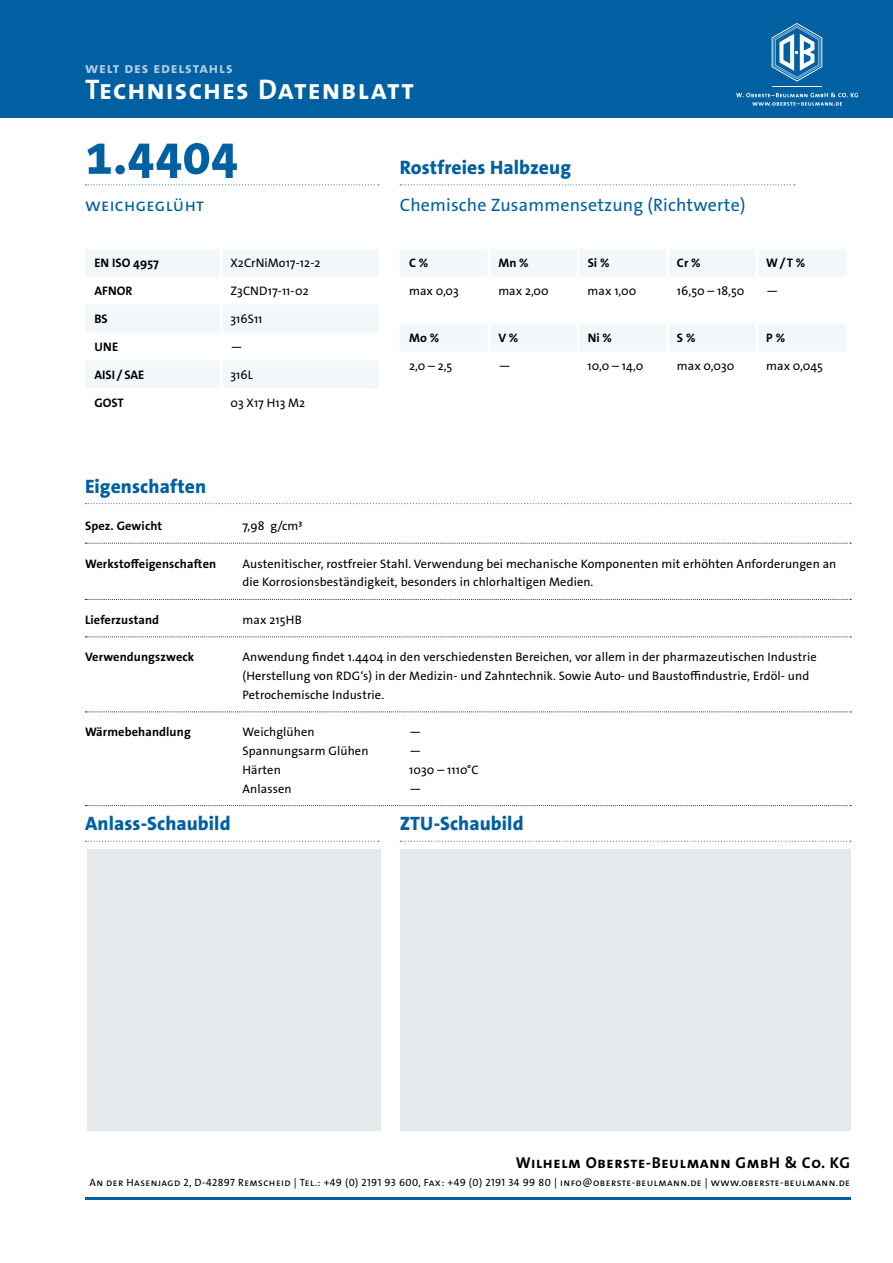
<style>
.page{position:relative;width:893px;height:1263px;background:#fff}
.page>*{position:absolute;margin:0;border:0;box-sizing:border-box;transform-origin:0 0}
.t1{font:50.25px "The Sans LP8 Ex Bld";color:#0060a1}
.t2{font:28.5px "The Sans LP7 Bld";letter-spacing:.035em;color:#fff}
.t3{font:19.5px "The Sans LP8 Ex Bld";letter-spacing:.005em;color:#0060a1}
.t4{font:18px "The Sans LP5 Plain";letter-spacing:.02em;color:#0060a1}
.t5{font:15.75px "The Sans LP7 Bld";letter-spacing:.04em;color:#000}
.t6{font:15px "The Sans LP7 Bld";letter-spacing:.055em;color:#b3cfe3}
.t7{font:12.3px/18.8px "The Sans LP5 Plain";letter-spacing:.01em;color:#000}
.t8{font:12.3px "The Sans LP7 Bld";letter-spacing:.005em;color:#000}
.t9{font:10.5px "The Sans LP5 Plain";letter-spacing:.04em;color:#000}
</style>
<div class="page">
<div style="left:0;top:0;width:893px;height:118px;background:#0060a1"></div>
<hr style="left:85px;top:1197px;width:765px;height:2px;background:#0060a1">
<svg style="left:736px;top:92px;width:122px;height:14px"></svg>
<hr style="left:773px;top:86px;width:49px;height:1px;background:#fff">
<svg style="left:772px;top:23px;width:50px;height:59px"></svg>
<svg style="left:85px;top:184px;width:294px;height:1px"></svg>
<svg style="left:400px;top:184px;width:395px;height:1px"></svg>
<svg style="left:85px;top:249px;width:293px;height:139px"></svg>
<hr style="left:220px;top:249px;width:3px;height:28px;background:#fff">
<hr style="left:220px;top:277px;width:3px;height:28px;background:#fff">
<hr style="left:220px;top:305px;width:3px;height:27px;background:#fff">
<hr style="left:220px;top:332px;width:3px;height:28px;background:#fff">
<hr style="left:220px;top:360px;width:3px;height:28px;background:#fff">
<div style="left:400px;top:249px;width:446px;height:27px;background:#f2f7fa"></div>
<hr style="left:487px;top:249px;width:3px;height:28px;background:#fff">
<hr style="left:577px;top:249px;width:3px;height:28px;background:#fff">
<hr style="left:666px;top:249px;width:3px;height:28px;background:#fff">
<hr style="left:755px;top:249px;width:3px;height:28px;background:#fff">
<div style="left:400px;top:324px;width:446px;height:27px;background:#f2f7fa"></div>
<hr style="left:487px;top:324px;width:3px;height:27px;background:#fff">
<hr style="left:577px;top:324px;width:3px;height:27px;background:#fff">
<hr style="left:666px;top:324px;width:3px;height:27px;background:#fff">
<hr style="left:755px;top:324px;width:3px;height:27px;background:#fff">
<svg style="left:85px;top:503px;width:766px;height:1px"></svg>
<svg style="left:85px;top:543px;width:766px;height:1px"></svg>
<svg style="left:85px;top:599px;width:766px;height:1px"></svg>
<svg style="left:85px;top:637px;width:766px;height:1px"></svg>
<svg style="left:85px;top:712px;width:766px;height:1px"></svg>
<svg style="left:85px;top:805px;width:766px;height:1px"></svg>
<svg style="left:400px;top:841px;width:451px;height:1px"></svg>
<div style="left:400px;top:849px;width:450px;height:281px;background:#e7eaec"></div>
<svg style="left:85px;top:841px;width:294px;height:1px"></svg>
<div style="left:87px;top:849px;width:294px;height:281px;background:#e7eaec"></div>
<p class="t6" style="left:85px;top:58px;width:149px">welt des edelstahls</p>
<h2 class="t2" style="left:85px;top:71px;width:331px">Technisches Datenblatt</h2>
<h1 class="t1" style="left:85px;top:125px;width:155px">1.4404</h1>
<h3 class="t4" style="left:85px;top:194px;width:120px">weichgeglüht</h3>
<p class="t8" style="left:94px;top:255px;width:66px">EN ISO 4957</p>
<p class="t7" style="left:230px;top:254px;width:91px">X2CrNiMo17-12-2</p>
<p class="t8" style="left:94px;top:283px;width:40px">AFNOR</p>
<p class="t7" style="left:230px;top:282px;width:80px">Z3CND17-11-02</p>
<p class="t8" style="left:94px;top:311px;width:15px">BS</p>
<p class="t7" style="left:230px;top:310px;width:33px">316S11</p>
<p class="t8" style="left:94px;top:339px;width:25px">UNE</p>
<p class="t7" style="left:230px;top:338px;width:14px">—</p>
<p class="t8" style="left:94px;top:367px;width:51px">AISI / SAE</p>
<p class="t7" style="left:230px;top:365px;width:24px">316L</p>
<p class="t8" style="left:94px;top:395px;width:31px">GOST</p>
<p class="t7" style="left:230px;top:393px;width:76px">03 X17 H13 M2</p>
<h3 class="t3" style="left:400px;top:155px;width:173px">Rostfreies Halbzeug</h3>
<h3 class="t4" style="left:400px;top:194px;width:347px">Chemische Zusammensetzung (Richtwerte)</h3>
<p class="t8" style="left:409px;top:255px;width:21px">C %</p>
<p class="t8" style="left:498px;top:255px;width:32px">Mn %</p>
<p class="t8" style="left:588px;top:255px;width:23px">Si %</p>
<p class="t8" style="left:677px;top:255px;width:25px">Cr %</p>
<p class="t8" style="left:766px;top:255px;width:41px">W/T %</p>
<p class="t7" style="left:409px;top:282px;width:51px">max 0,03</p>
<p class="t7" style="left:498px;top:282px;width:52px">max 2,00</p>
<p class="t7" style="left:588px;top:282px;width:50px">max 1,00</p>
<p class="t7" style="left:677px;top:282px;width:69px">16,50 – 18,50</p>
<p class="t7" style="left:766px;top:282px;width:14px">—</p>
<p class="t8" style="left:409px;top:330px;width:32px">Mo %</p>
<p class="t8" style="left:498px;top:330px;width:21px">V %</p>
<p class="t8" style="left:588px;top:330px;width:26px">Ni %</p>
<p class="t8" style="left:677px;top:330px;width:20px">S %</p>
<p class="t8" style="left:766px;top:330px;width:20px">P %</p>
<p class="t7" style="left:409px;top:357px;width:45px">2,0 – 2,5</p>
<p class="t7" style="left:498px;top:357px;width:14px">—</p>
<p class="t7" style="left:588px;top:357px;width:57px">10,0 – 14,0</p>
<p class="t7" style="left:677px;top:357px;width:59px">max 0,030</p>
<p class="t7" style="left:766px;top:357px;width:58px">max 0,045</p>
<h3 class="t3" style="left:85px;top:473px;width:123px">Eigenschaften</h3>
<p class="t8" style="left:85px;top:518px;width:79px">Spez. Gewicht</p>
<p class="t7" style="left:243px;top:517px;width:61px">7,98 g/cm3</p>
<p class="t8" style="left:85px;top:555px;width:133px">Werkstoffeigenschaften</p>
<p class="t7" style="left:243px;top:554px;width:595px">Austenitischer, rostfreier Stahl. Verwendung bei mechanische Komponenten mit erhöhten Anforderungen an die Korrosionsbeständigkeit, besonders in chlorhaltigen Medien.</p>
<p class="t8" style="left:85px;top:612px;width:76px">Lieferzustand</p>
<p class="t7" style="left:243px;top:610px;width:61px">max 215HB</p>
<p class="t8" style="left:85px;top:649px;width:111px">Verwendungszweck</p>
<p class="t7" style="left:243px;top:648px;width:576px">Anwendung findet 1.4404 in den verschiedensten Bereichen, vor allem in der pharmazeutischen Industrie (Herstellung von RDG‘s) in der Medizin- und Zahntechnik. Sowie Auto- und Baustoffindustrie, Erdöl- und<br>Petrochemische Industrie.</p>
<p class="t8" style="left:85px;top:724px;width:107px">Wärmebehandlung</p>
<p class="t7" style="left:243px;top:723px;width:74px">Weichglühen</p>
<p class="t7" style="left:409px;top:723px;width:14px">—</p>
<p class="t7" style="left:243px;top:742px;width:127px">Spannungsarm Glühen</p>
<p class="t7" style="left:409px;top:742px;width:14px">—</p>
<p class="t7" style="left:243px;top:760px;width:40px">Härten</p>
<p class="t7" style="left:409px;top:760px;width:71px">1030 – 1110°C</p>
<p class="t7" style="left:243px;top:779px;width:51px">Anlassen</p>
<p class="t7" style="left:409px;top:779px;width:14px">—</p>
<h3 class="t3" style="left:85px;top:811px;width:147px">Anlass-Schaubild</h3>
<h3 class="t3" style="left:400px;top:811px;width:125px">ZTU-Schaubild</h3>
<p class="t5" style="left:516px;top:1152px;width:336px">Wilhelm Oberste-Beulmann GmbH &amp; Co. KG</p>
<p class="t9" style="left:90px;top:1176px;width:762px">An der Hasenjagd 2, D-42897 Remscheid | Tel.: +49 (0) 2191 93 600, Fax: +49 (0) 2191 34 99 80 | info@oberste-beulmann.de | www.oberste-beulmann.de</p>
</div>
